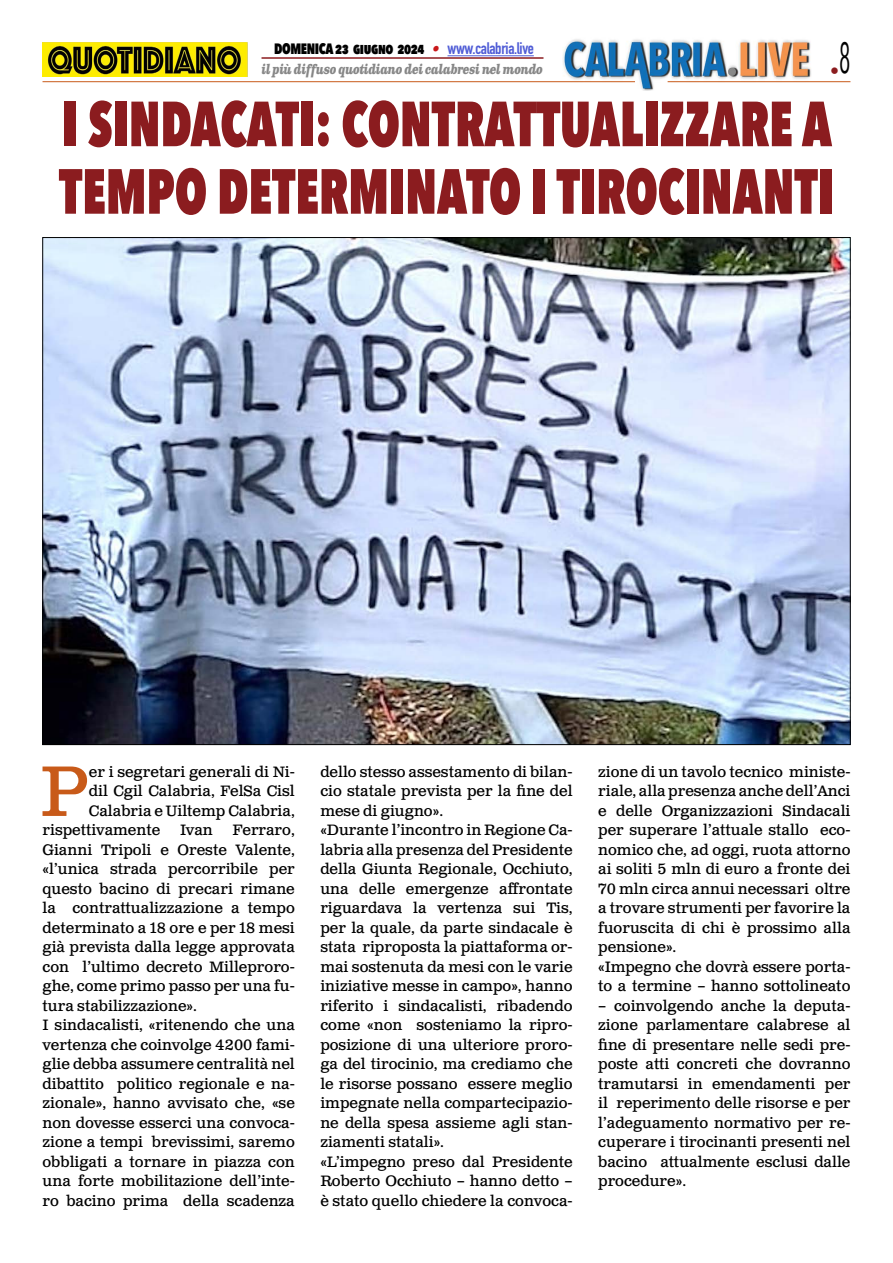
<style>
.page{position:relative;width:893px;height:1263px;background:#fff}
.page>*{position:absolute;margin:0;border:0;box-sizing:border-box;transform-origin:0 0}
.t1{font:71.25px "Clarendon Text Pro";color:#c85a19}
.t2{font:800 63px/67.5px "Avenir Next Condensed";color:#8b1c1f;scale:.8 1}
.t3{font:18px "Avenir Next Condensed";color:#8b1c1f}
.t4{font:15px/19.5px "Clarendon Text Pro";color:#000}
.t5{font:800 15px "Avenir Next Condensed";letter-spacing:-.03em;color:#000;scale:.9 1}
.t6{font:italic 700 13.5px "Clarendon Text Pro";letter-spacing:-.05em;color:#878787;scale:.79 1}
.s1{font-family:"Clarendon Text Pro";font-weight:700;font-style:italic;color:#ca181a}
.s2{font-family:"DIN Condensed";font-weight:700;font-size:16.5px;color:#4f5cd6}
</style>
<div class="page">
<img style="left:563px;top:39px;width:248px;height:51px">
<hr style="left:43px;top:81px;width:592px;height:1px;background:#c85a19">
<hr style="left:668px;top:81px;width:182px;height:1px;background:#c85a19">
<hr style="left:447px;top:55px;width:87px;height:1px;background:#4f5cd6">
<hr style="left:261px;top:57px;width:282px;height:2px;background:#8b1c1f">
<img style="left:43px;top:42px;width:204px;height:35px">
<img style="left:45px;top:239px;width:803px;height:504px">
<p class="t3" style="left:830px;top:55px;width:22px">•<sup>8</sup></p>
<p class="t5" style="left:274px;top:39px;width:290px">DOMENICA 23 giugno 2024 <span class="s1">•</span> <span class="s2">www.calabria.live</span></p>
<p class="t6" style="left:261px;top:61px;width:358px">il più diffuso quotidiano dei calabresi nel mondo</p>
<h2 class="t2" style="left:59px;top:90px;width:970px">I SINDACATI: CONTRATTUALIZZARE A<br>TEMPO DETERMINATO I TIROCINANTI</h2>
<h1 class="t1" style="left:40px;top:748px;width:51px">P</h1>
<p class="t4" style="left:89px;top:763px;width:207px">er i segretari generali di Ni-</p>
<p class="t4" style="left:89px;top:782px;width:207px">dil Cgil Calabria, FelSa Cisl</p>
<p class="t4" style="left:89px;top:802px;width:207px">Calabria e Uiltemp Calabria,</p>
<p class="t4" style="left:43px;top:821px;width:119px">rispettivamente</p>
<p class="t4" style="left:180px;top:821px;width:34px">Ivan</p>
<p class="t4" style="left:43px;top:821px;width:254px;text-indent:190px">Ferraro,<br>Gianni Tripoli e Oreste Valente, «l’unica strada percorribile per questo bacino di precari rimane la contrattualizzazione a tempo determinato a 18 ore e per 18 mesi già prevista dalla legge approvata con l’ultimo decreto Milleproro&shy;ghe, come primo passo per una fu&shy;tura stabilizzazione».<br>I sindacalisti, «ritenendo che una vertenza che coinvolge 4200 fami&shy;glie debba assumere centralità nel dibattito politico regionale e na&shy;zionale», hanno avvisato che, «se non dovesse esserci una convoca&shy;zione a tempi brevissimi, saremo obbligati a tornare in piazza con una forte mobilitazione dell’inte&shy;ro bacino prima della scadenza</p>
<p class="t4" style="left:320px;top:763px;width:254px">dello stesso assestamento di bilan&shy;cio statale prevista per la fine del mese di giugno».<br>«Durante l’incontro in Regione Ca&shy;labria alla presenza del Presidente della Giunta Regionale, Occhiuto, una delle emergenze affrontate riguardava la vertenza sui Tis, per la quale, da parte sindacale è stata riproposta la piattaforma or&shy;mai sostenuta da mesi con le varie iniziative messe in campo», hanno riferito i sindacalisti, ribadendo come «non sosteniamo la ripro&shy;posizione di una ulteriore proro&shy;ga del tirocinio, ma crediamo che le risorse possano essere meglio impegnate nella compartecipazio&shy;ne della spesa assieme agli stan&shy;ziamenti statali».<br>«L’impegno preso dal Presidente<br>Roberto Occhiuto – hanno detto – è stato quello chiedere la convoca-</p>
<p class="t4" style="left:598px;top:763px;width:254px">zione di un tavolo tecnico ministe&shy;riale, alla presenza anche dell’Anci e delle Organizzazioni Sindacali per superare l’attuale stallo eco&shy;nomico che, ad oggi, ruota attorno ai soliti 5 mln di euro a fronte dei<br>70 mln circa annui necessari oltre a trovare strumenti per favorire la fuoruscita di chi è prossimo alla pensione».<br>«Impegno che dovrà essere porta&shy;to a termine – hanno sottolineato</p>
<p class="t4" style="left:598px;top:997px;width:254px;text-align:justify">– coinvolgendo anche la deputa&shy;zione parlamentare calabrese al fine di presentare nelle sedi pre&shy;poste atti concreti che dovranno tramutarsi in emendamenti per il reperimento delle risorse e per l’adeguamento normativo per re&shy;cuperare i tirocinanti presenti nel bacino attualmente esclusi dalle procedure».</p>
</div>
